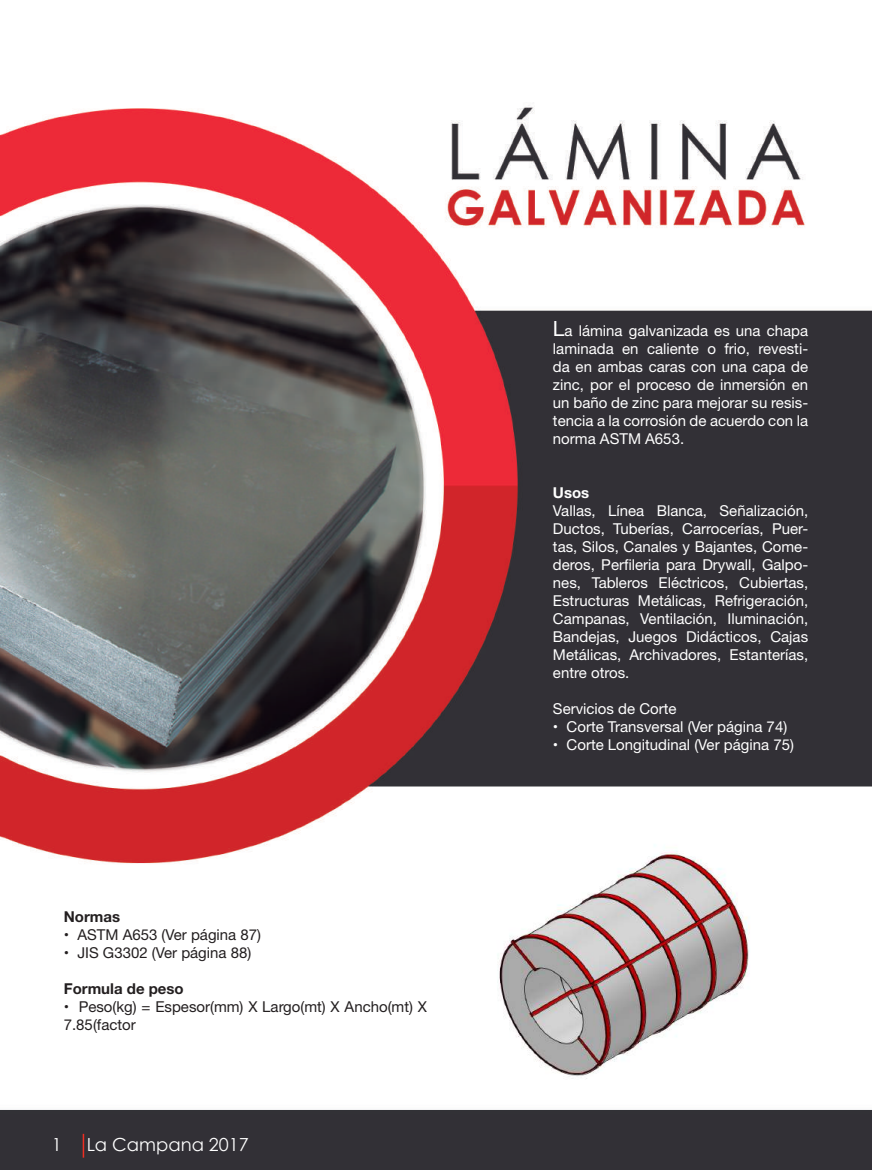
<style>
.page{position:relative;width:872px;height:1170px;background:#fff}
.page>*{position:absolute;margin:0;border:0;box-sizing:border-box;transform-origin:0 0}
.t1{font:18px "Century Gothic";color:#fff}
.t2{font:15px/18px "Helvetica Neue";color:#fff;text-align:justify}
.t3{font:15px/18px "Helvetica Neue";color:#231f20}
.t4{font:700 15px "Helvetica Neue";color:#231f20}
.t5{font:700 15px "Helvetica Neue";color:#fff}
.s1{font-size:21px}
</style>
<div class="page">
<img style="left:0;top:105px;width:872px;height:1064px">
<img style="left:487px;top:832px;width:297px;height:248px">
<svg style="left:83px;top:1133px;width:1px;height:24px"></svg>
<p class="t4" style="left:64px;top:904px;width:58px">Normas</p>
<p class="t3" style="left:64px;top:926px;width:199px">• ASTM A653 (Ver página 87)</p>
<p class="t3" style="left:64px;top:944px;width:189px">• JIS G3302 (Ver página 88)</p>
<p class="t4" style="left:64px;top:976px;width:121px">Formula de peso</p>
<p class="t3" style="left:64px;top:998px;width:365px">• Peso(kg) = Espesor(mm) X Largo(mt) X Ancho(mt) X<br>7.85(factor</p>
<p class="t1" style="left:52px;top:1131px;width:11px">1</p>
<p class="t1" style="left:87px;top:1131px;width:164px">La Campana 2017</p>
<p class="t2" style="left:553px;top:322px;width:257px"><span class="s1">L</span>a lámina galvanizada es una chapa laminada en caliente o frio, revesti&shy;da en ambas caras con una capa de zinc, por el proceso de inmersión en un baño de zinc para mejorar su resis&shy;tencia a la corrosión de acuerdo con la norma ASTM A653.</p>
<p class="t5" style="left:553px;top:481px;width:38px">Usos</p>
<p class="t2" style="left:553px;top:502px;width:257px">Vallas, Línea Blanca, Señalización, Ductos, Tuberías, Carrocerías, Puer&shy;tas, Silos, Canales y Bajantes, Come&shy;deros, Perfileria para Drywall, Galpo&shy;nes, Tableros Eléctricos, Cubiertas, Estructuras Metálicas, Refrigeración, Campanas, Ventilación, Iluminación, Bandejas, Juegos Didácticos, Cajas Metálicas, Archivadores, Estanterías, entre otros.</p>
<p class="t2" style="left:553px;top:700px;width:125px">Servicios de Corte</p>
<p class="t2" style="left:553px;top:718px;width:236px">• Corte Transversal (Ver página 74)</p>
<p class="t2" style="left:553px;top:736px;width:242px">• Corte Longitudinal (Ver página 75)</p>
</div>
